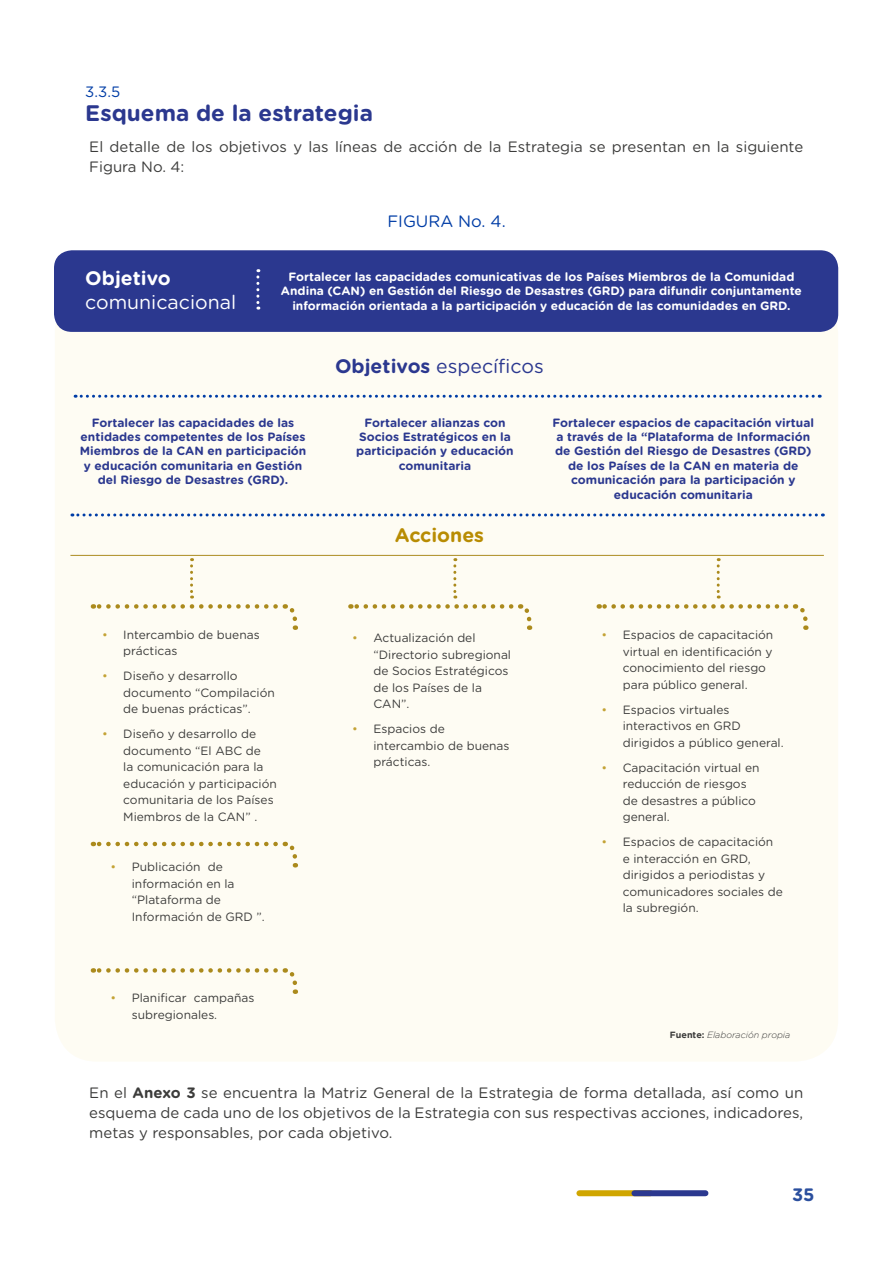
<style>
.page{position:relative;width:893px;height:1263px;background:#fff}
.page>*{position:absolute;margin:0;border:0;box-sizing:border-box;transform-origin:0 0}
.t1{font:700 22.5px "Gotham Rounded";color:#2b388f}
.t2{font:19.5px "Gotham Rounded";color:#2b388f}
.t3{font:19.5px "Gotham Rounded";color:#fff}
.t4{font:700 19.5px "Gotham Rounded";color:#fff}
.t5{font:700 19.5px "Gotham Rounded";color:#b88c03}
.t6{font:700 18px "Gotham Rounded";color:#2b4f9e}
.t7{font:16.5px "Gotham Rounded";color:#003da6}
.t8{font:15px/19.5px "Gotham Rounded";color:#3c3c3b}
.t9{font:15px "Gotham Rounded";color:#003da6}
.t10{font:12px/16.5px "Gotham Rounded";color:#3c3c3b}
.t11{font:700 12px/14.4px "Gotham Rounded";color:#2b388f;text-align:center}
.t12{font:700 12px/14.4px "Gotham Rounded";color:#fff;text-align:center}
.t13{font:italic 300 9px "Gotham";color:#3c3c3b}
.s1{font-weight:700}
.s2{color:#c4a336}
.s3{font-weight:700;font-style:normal}
</style>
<div class="page">
<div style="left:579px;top:1190px;width:71px;height:6px;background:#d0a600"></div>
<div style="left:634px;top:1190px;width:71px;height:6px;background:#2b388f"></div>
<div style="left:55px;top:291px;width:783px;height:771px;background:#fefcf3;border-radius:43px"></div>
<div style="left:54px;top:250px;width:784px;height:82px;background:#2b388f;border-radius:18px"></div>
<hr style="left:70px;top:555px;width:754px;height:1px;background:#ab8a1c">
<svg style="left:283px;top:604px;width:15px;height:26px"></svg>
<svg style="left:93px;top:604px;width:183px;height:5px"></svg>
<svg style="left:518px;top:604px;width:15px;height:26px"></svg>
<svg style="left:350px;top:604px;width:161px;height:5px"></svg>
<svg style="left:793px;top:604px;width:16px;height:26px"></svg>
<svg style="left:599px;top:604px;width:187px;height:5px"></svg>
<svg style="left:283px;top:841px;width:15px;height:26px"></svg>
<svg style="left:93px;top:842px;width:183px;height:4px"></svg>
<svg style="left:283px;top:968px;width:15px;height:26px"></svg>
<svg style="left:93px;top:968px;width:183px;height:5px"></svg>
<svg style="left:190px;top:558px;width:3px;height:40px"></svg>
<svg style="left:256px;top:269px;width:3px;height:41px"></svg>
<svg style="left:453px;top:558px;width:3px;height:40px"></svg>
<svg style="left:717px;top:558px;width:3px;height:40px"></svg>
<svg style="left:75px;top:395px;width:738px;height:3px"></svg>
<svg style="left:72px;top:513px;width:744px;height:3px"></svg>
<p class="t9" style="left:85px;top:82px;width:36px">3.3.5</p>
<p class="t1" style="left:85px;top:97px;width:289px">Esquema de la estrategia</p>
<p class="t8" style="left:89px;top:137px;width:715px">El detalle de los objetivos y las líneas de acción de la Estrategia se presentan en la siguiente<br>Figura No. 4:</p>
<p class="t4" style="left:85px;top:264px;width:87px">Objetivo</p>
<p class="t3" style="left:85px;top:289px;width:152px">comunicacional</p>
<p class="t7" style="left:387px;top:210px;width:120px">FIGURA No. 4.</p>
<p class="t12" style="left:281px;top:269px;width:522px">Fortalecer las capacidades comunicativas de los Países Miembros de la Comunidad<br>Andina (CAN) en Gestión del Riesgo de Desastres (GRD) para difundir conjuntamente información orientada a la participación y educación de las comunidades en GRD.</p>
<p class="t2" style="left:335px;top:353px;width:210px"><span class="s1">Objetivos</span> específicos</p>
<p class="t11" style="left:80px;top:415px;width:228px">Fortalecer las capacidades de las entidades competentes de los Países Miembros de la CAN en participación y educación comunitaria en Gestión del Riesgo de Desastres (GRD).</p>
<p class="t10" style="left:123px;top:626px;width:138px;text-indent:-21px"><span class="s2">•</span> Intercambio de buenas prácticas</p>
<p class="t10" style="left:123px;top:667px;width:153px;text-indent:-21px"><span class="s2">•</span> Diseño y desarrollo documento “Compilación de buenas prácticas”.</p>
<p class="t10" style="left:123px;top:725px;width:155px;text-indent:-21px"><span class="s2">•</span> Diseño y desarrollo de documento “El ABC de<br>la comunicación para la educación y participación comunitaria de los Países<br>Miembros de la CAN” .</p>
<p class="t10" style="left:132px;top:858px;width:134px;text-indent:-21px"><span class="s2">•</span> Publicación de información en la “Plataforma de<br>Información de GRD ”.</p>
<p class="t10" style="left:132px;top:989px;width:124px;text-indent:-21px"><span class="s2">•</span> Planificar campañas subregionales.</p>
<p class="t11" style="left:356px;top:415px;width:159px">Fortalecer alianzas con<br>Socios Estratégicos en la participación y educación comunitaria</p>
<p class="t11" style="left:553px;top:415px;width:263px">Fortalecer espacios de capacitación virtual a través de la “Plataforma de Información de Gestión del Riesgo de Desastres (GRD) de los Países de la CAN en materia de comunicación para la participación y</p>
<p class="t11" style="left:614px;top:487px;width:140px">educación comunitaria</p>
<p class="t5" style="left:395px;top:521px;width:91px">Acciones</p>
<p class="t10" style="left:373px;top:629px;width:139px;text-indent:-21px"><span class="s2">•</span> Actualización del “Directorio subregional de Socios Estratégicos de los Países de la<br>CAN”.</p>
<p class="t10" style="left:373px;top:720px;width:138px;text-indent:-21px"><span class="s2">•</span> Espacios de intercambio de buenas prácticas.</p>
<p class="t10" style="left:623px;top:626px;width:152px;text-indent:-21px"><span class="s2">•</span> Espacios de capacitación virtual en identificación y conocimiento del riesgo para público general.</p>
<p class="t10" style="left:623px;top:701px;width:162px;text-indent:-21px"><span class="s2">•</span> Espacios virtuales interactivos en GRD dirigidos a público general.</p>
<p class="t10" style="left:623px;top:759px;width:138px;text-indent:-21px"><span class="s2">•</span> Capacitación virtual en reducción de riesgos de desastres a público general.</p>
<p class="t10" style="left:623px;top:833px;width:162px;text-indent:-21px"><span class="s2">•</span> Espacios de capacitación e interacción en GRD, dirigidos a periodistas y comunicadores sociales de la subregión.</p>
<p class="t13" style="left:670px;top:1030px;width:122px"><span class="s3">Fuente:</span> Elaboración propia</p>
<p class="t8" style="left:89px;top:1083px;width:715px;text-align:justify">En el <span class="s1">Anexo 3</span> se encuentra la Matriz General de la Estrategia de forma detallada, así como un esquema de cada uno de los objetivos de la Estrategia con sus respectivas acciones, indicadores, metas y responsables, por cada objetivo.</p>
<h3 class="t6" style="left:792px;top:1181px;width:24px">35</h3>
</div>
